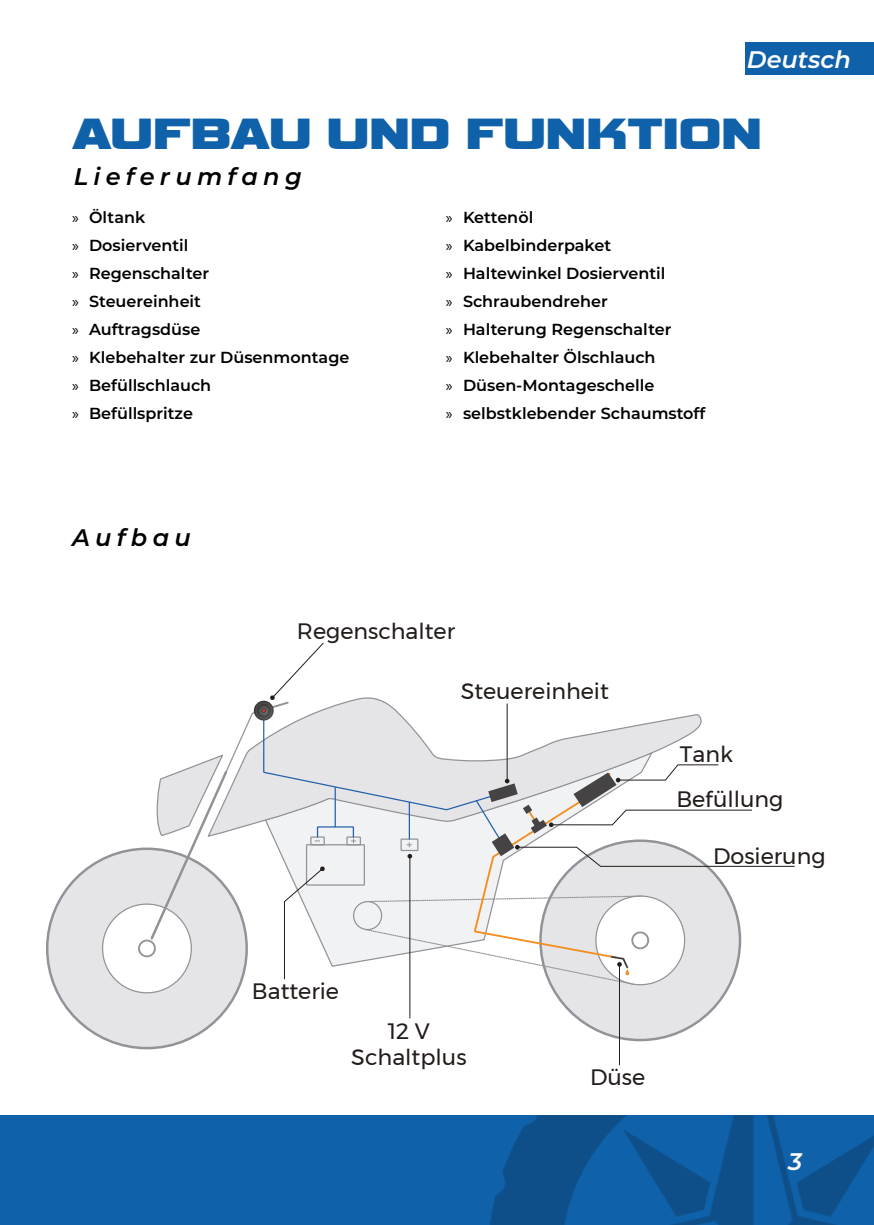
<style>
.page{position:relative;width:874px;height:1225px;background:#fff}
.page>*{position:absolute;margin:0;border:0;box-sizing:border-box;transform-origin:0 0}
.t1{font:700 46px "Vipnagorgialla Rg";color:#0f61a9}
.t2{font:italic 600 24px "Montserrat";letter-spacing:.22em;color:#000}
.t3{font:italic 600 24px "Montserrat";color:#fff}
.t4{font:italic 600 24px "Montserrat";color:#fdfdfd}
.t5{font:22.2px/26.6px "Montserrat";color:#221c1a;text-align:center}
.t6{font:600 16px/28px "Montserrat";color:#000}
.s1{font-family:"Myriad Pro";font-weight:400}
</style>
<div class="page">
<div style="left:0;top:1115px;width:873px;height:110px;background:#0f61a9"></div>
<img style="left:490px;top:1115px;width:383px;height:110px">
<div style="left:744px;top:43px;width:129px;height:32px;background:#0f61a9"></div>
<div style="left:540px;top:840px;width:199px;height:200px;background:#e5e5e8;border-radius:50%"></div>
<div style="left:47px;top:848px;width:199px;height:200px;background:#e5e5e8;border-radius:50%"></div>
<div style="left:102px;top:904px;width:89px;height:88px;background:#fff;border-radius:50%"></div>
<div style="left:138px;top:939px;width:18px;height:18px;border:2px solid #929398;border-radius:50%"></div>
<hr style="left:619px;top:964px;width:1px;height:101px;background:#221c1a">
<hr style="left:409px;top:856px;width:1px;height:162px;background:#221c1a">
<svg style="left:148px;top:642px;width:646px;height:343px"></svg>
<h2 class="t3" style="left:746px;top:42px;width:105px">Deutsch</h2>
<h1 class="t1" style="left:72px;top:96px;width:691px">AUFBAU UND FUNKTION</h1>
<h2 class="t2" style="left:74px;top:160px;width:229px">Lieferumfang</h2>
<p class="t6" style="left:72px;top:202px;width:279px"><span class="s1">»</span> Öltank<br><span class="s1">»</span> Dosierventil<br><span class="s1">»</span> Regenschalter<br><span class="s1">»</span> Steuereinheit<br><span class="s1">»</span> Auftragsdüse<br><span class="s1">»</span> Klebehalter zur Düsenmontage <span class="s1">»</span> Befüllschlauch<br><span class="s1">»</span> Befüllspritze</p>
<p class="t6" style="left:446px;top:202px;width:261px"><span class="s1">»</span> Kettenöl<br><span class="s1">»</span> Kabelbinderpaket<br><span class="s1">»</span> Haltewinkel Dosierventil<br><span class="s1">»</span> Schraubendreher<br><span class="s1">»</span> Halterung Regenschalter<br><span class="s1">»</span> Klebehalter Ölschlauch<br><span class="s1">»</span> Düsen-Montageschelle<br><span class="s1">»</span> selbstklebender Schaumstoff</p>
<h2 class="t2" style="left:72px;top:520px;width:120px">Aufbau</h2>
<h3 class="t5" style="left:297px;top:618px;width:160px">Regenschalter</h3>
<h3 class="t5" style="left:460px;top:677px;width:150px">Steuereinheit</h3>
<h3 class="t5" style="left:679px;top:741px;width:55px">Tank</h3>
<h3 class="t5" style="left:676px;top:785px;width:108px">Befüllung</h3>
<h3 class="t5" style="left:712px;top:842px;width:114px">Dosierung</h3>
<h3 class="t5" style="left:252px;top:977px;width:88px">Batterie</h3>
<h3 class="t5" style="left:351px;top:1017px;width:117px">12 V<br>Schaltplus</h3>
<h3 class="t5" style="left:589px;top:1063px;width:57px">Düse</h3>
<h2 class="t4" style="left:787px;top:1144px;width:15px">3</h2>
</div>
